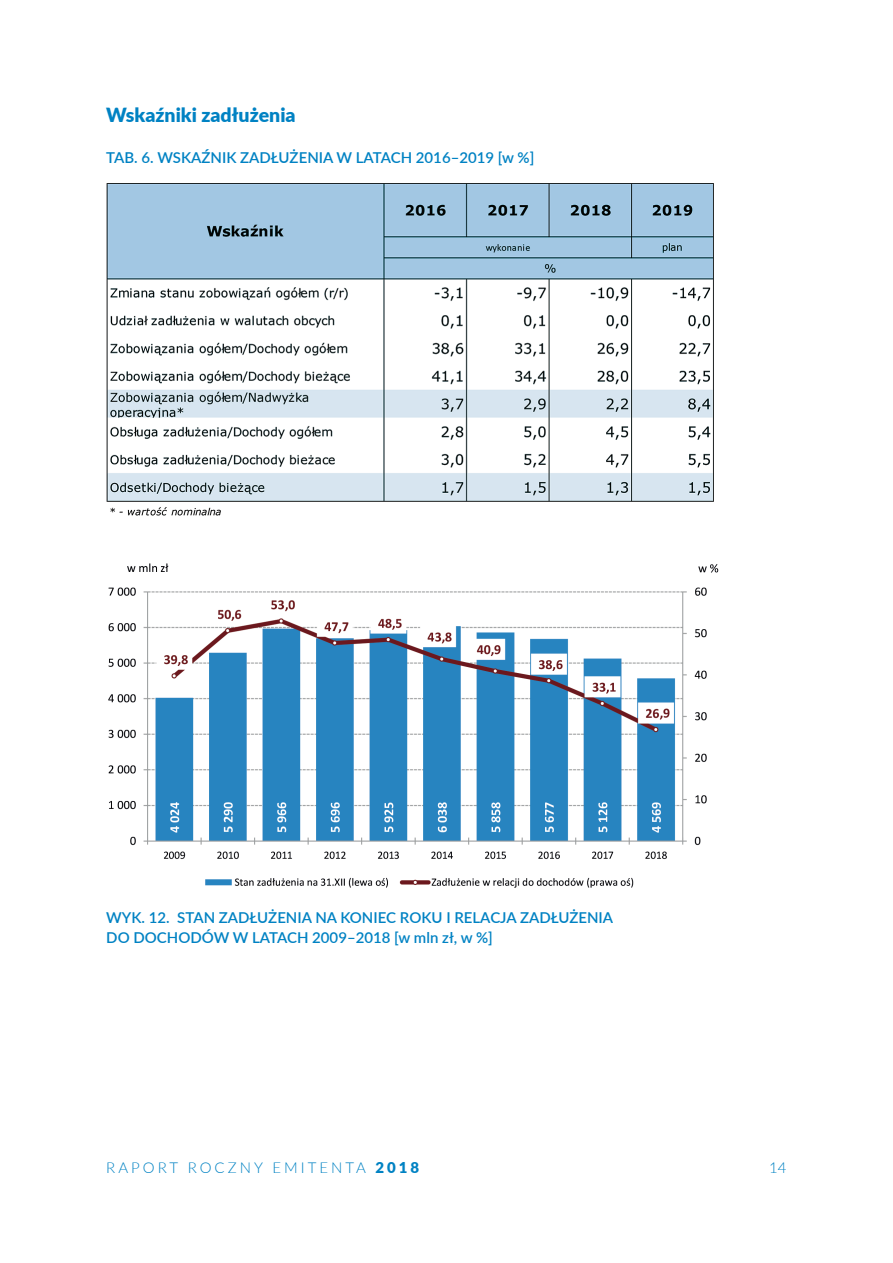
<style>
.page{position:relative;width:893px;height:1263px;background:#fff}
.page>*{position:absolute;margin:0;border:0;box-sizing:border-box;transform-origin:0 0}
.podtytuł{font:900 19.5px "Lato";color:#0082c3}
.podtytuł_2{font:600 15px/19.5px "Lato";color:#0082c3}
.t1{font:300 15px "Lato";letter-spacing:.2em;color:#0082c3}
.s1{font-weight:900}
</style>
<div class="page">
<img style="left:106px;top:184px;width:607px;height:332px">
<img style="left:108px;top:563px;width:611px;height:325px">
<p class="podtytuł" style="left:106px;top:100px;width:191px">Wskaźniki zadłużenia</p>
<p class="podtytuł_2" style="left:106px;top:147px;width:430px">TAB. 6. WSKAŹNIK ZADŁUŻENIA W LATACH 2016–2019 [w %]</p>
<p class="podtytuł_2" style="left:106px;top:907px;width:508px">WYK. 12. STAN ZADŁUŻENIA NA KONIEC ROKU I RELACJA ZADŁUŻENIA<br>DO DOCHODÓW W LATACH 2009–2018 [w mln zł, w %]</p>
<p class="t1" style="left:106px;top:1157px;width:315px">RAPORT ROCZNY EMITENTA <span class="s1">2018</span></p>
<p class="t1" style="left:769px;top:1157px;width:19px">14</p>
</div>
